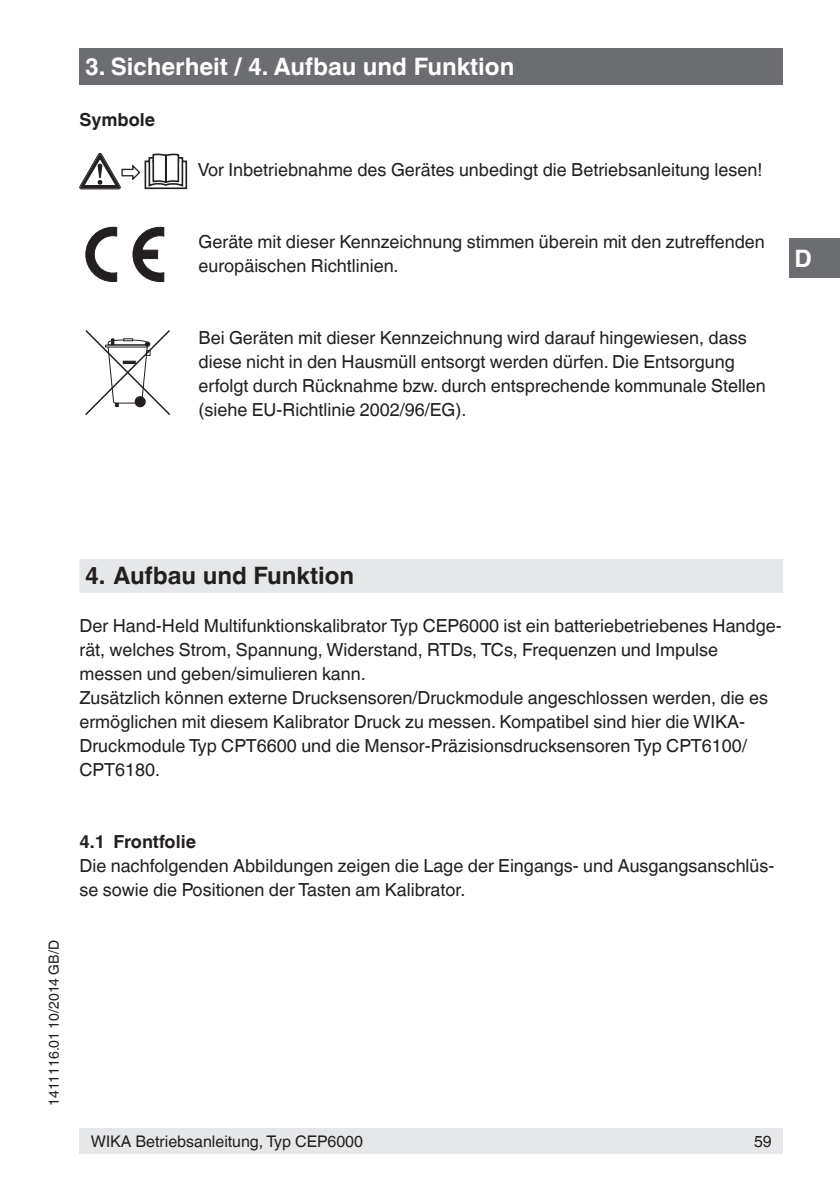
<style>
.page{position:relative;width:840px;height:1191px;background:#fff}
.page>*{position:absolute;margin:0;border:0;box-sizing:border-box;transform-origin:0 0}
.t1{font:700 24px "Helvetica World";color:#fff}
.t2{font:700 24px "Helvetica World";color:#231f20}
.t3{font:18px/24px "Helvetica World";color:#231f20}
.t4{font:700 18px "Helvetica World";color:#231f20}
.t5{font:16px "Helvetica World";color:#231f20}
.t6{font:14px "Helvetica World";color:#231f20}
</style>
<div class="page">
<div style="left:79px;top:1128px;width:703px;height:26px;background:#e6e7e9"></div>
<div style="left:79px;top:48px;width:703px;height:37px;background:#6c6d70"></div>
<div style="left:788px;top:238px;width:51px;height:40px;background:#6c6d70"></div>
<svg style="left:80px;top:153px;width:107px;height:36px"></svg>
<svg style="left:86px;top:227px;width:31px;height:55px"></svg>
<svg style="left:133px;top:227px;width:31px;height:55px"></svg>
<svg style="left:85px;top:330px;width:85px;height:85px"></svg>
<div style="left:79px;top:559px;width:703px;height:34px;background:#e6e7e9"></div>
<h1 class="t1" style="left:85px;top:53px;width:430px">3. Sicherheit / 4. Aufbau und Funktion</h1>
<p class="t4" style="left:79px;top:110px;width:77px">Symbole</p>
<p class="t3" style="left:198px;top:158px;width:565px">Vor Inbetriebnahme des Gerätes unbedingt die Betriebsanleitung lesen!</p>
<p class="t3" style="left:198px;top:230px;width:567px">Geräte mit dieser Kennzeichnung stimmen überein mit den zutreffenden europäischen Richtlinien.</p>
<p class="t3" style="left:198px;top:326px;width:568px">Bei Geräten mit dieser Kennzeichnung wird darauf hingewiesen, dass diese nicht in den Hausmüll entsorgt werden dürfen. Die Entsorgung erfolgt durch Rücknahme bzw. durch entsprechende kommunale Stellen (siehe EU-Richtlinie 2002/96/EG).</p>
<h1 class="t1" style="left:794px;top:244px;width:19px">D</h1>
<h1 class="t2" style="left:85px;top:562px;width:270px">4. Aufbau und Funktion</h1>
<p class="t3" style="left:79px;top:614px;width:703px">Der Hand-Held Multifunktionskalibrator Typ CEP6000 ist ein batteriebetriebenes Handge&shy;rät, welches Strom, Spannung, Widerstand, RTDs, TCs, Frequenzen und Impulse messen und geben/simulieren kann.<br>Zusätzlich können externe Drucksensoren/Druckmodule angeschlossen werden, die es ermöglichen mit diesem Kalibrator Druck zu messen. Kompatibel sind hier die WIKA-Druckmodule Typ CPT6600 und die Mensor-Präzisionsdrucksensoren Typ CPT6100/ CPT6180.</p>
<p class="t6" style="left:46px;top:1106px;width:167px;rotate:-90deg">1411116.01 10/2014 GB/D</p>
<p class="t4" style="left:79px;top:831px;width:118px">4.1 Frontfolie</p>
<p class="t3" style="left:79px;top:854px;width:696px">Die nachfolgenden Abbildungen zeigen die Lage der Eingangs- und Ausgangsanschlüs&shy;se sowie die Positionen der Tasten am Kalibrator.</p>
<p class="t5" style="left:91px;top:1132px;width:273px">WIKA Betriebsanleitung, Typ CEP6000</p>
<p class="t5" style="left:753px;top:1132px;width:19px">59</p>
</div>
